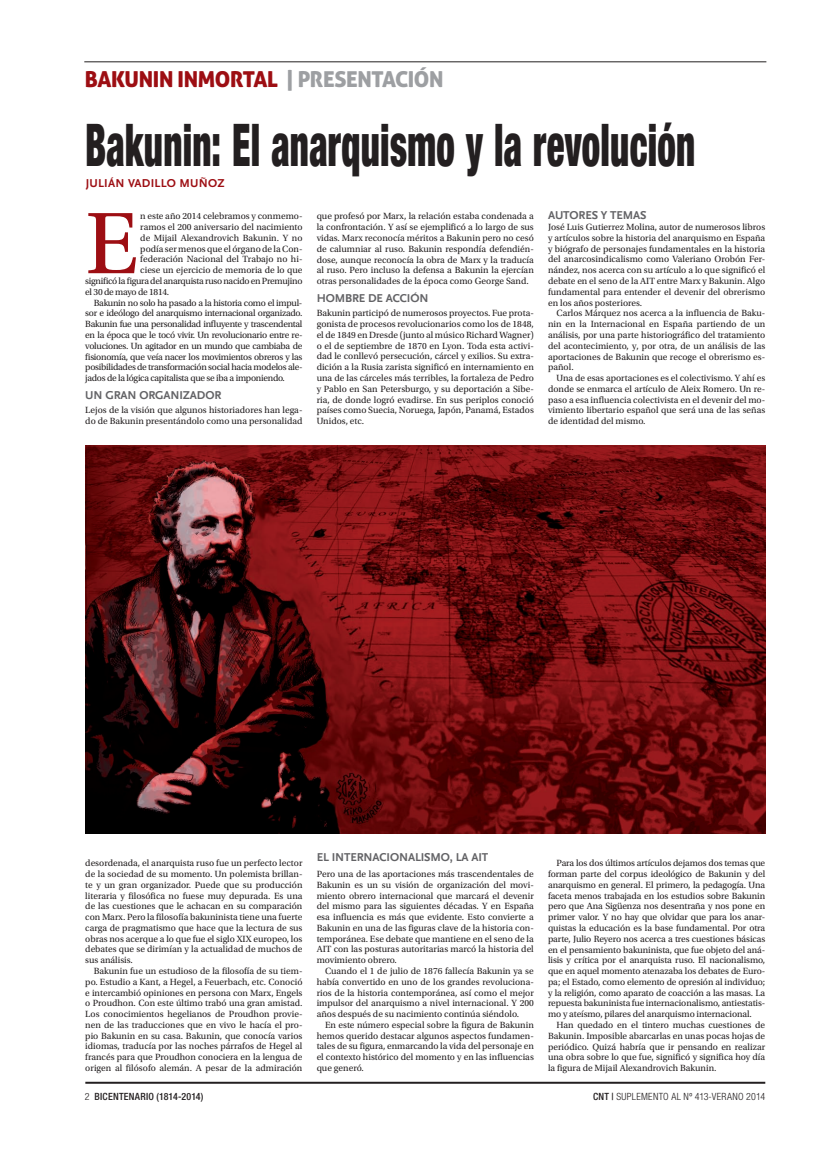
<style>
.page{position:relative;width:822px;height:1161px;background:#fff}
.page>*{position:absolute;margin:0;border:0;box-sizing:border-box;transform-origin:0 0}
.t1{font:91.9px "Utopia Std";color:#9d0e13}
.t2{font:900 condensed 59px "Helvetica Neue LT Std";letter-spacing:.005em;color:#231f20;scale:.63 1}
.t3{font:21.9px "Aller Display";letter-spacing:-.02em;color:#9d0e13}
.t4{font:700 12px "Scala Sans";letter-spacing:-.01em;color:#636366}
.t5{font:12px "Scala Sans Bold LF";letter-spacing:.02em;color:#9d0e13}
.t6{font:300 condensed 10px "Helvetica Neue LT Std";letter-spacing:.025em;color:#231f20}
.t7{font:500 condensed 10px "Helvetica Neue LT Std";letter-spacing:.015em;color:#231f20}
.t8{font:9.5px/10.8px "Utopia Std";color:#231f20;text-align:justify}
.t9{font:9.5px "Utopia Std";letter-spacing:-.03em;color:#231f20}
.s1{color:#9d9fa2}
.s2{font-weight:300}
.s3{font-weight:500}
</style>
<div class="page">
<hr style="left:84px;top:62px;width:682px;height:1px;background:#231f20">
<hr style="left:85px;top:1081px;width:680px;height:2px;background:#231f20">
<img style="left:85px;top:445px;width:680px;height:388px">
<h3 class="t3" style="left:85px;top:65px;width:358px">BAKUNIN IN MORTAL <span class="s1">| PRESENTACIÓN</span></h3>
<h2 class="t2" style="left:85px;top:108px;width:970px">Bakunin: El anarquismo y la revolución</h2>
<p class="t5" style="left:86px;top:177px;width:140px">JULIÁN VADILLO MUÑOZ</p>
<h1 class="t1" style="left:85px;top:194px;width:55px">E</h1>
<p class="t8" style="left:140px;top:211px;width:164px">n este año 2014 celebramos y conmemo-</p>
<p class="t8" style="left:140px;top:222px;width:164px">ramos el 200 aniversario del nacimiento</p>
<p class="t8" style="left:140px;top:232px;width:164px">de Mijail Alexandrovich Bakunin. Y no</p>
<p class="t8" style="left:140px;top:243px;width:164px">podía ser menos que el órgano de la Con-</p>
<p class="t8" style="left:140px;top:254px;width:164px">federación Nacional del Trabajo no hi-</p>
<p class="t8" style="left:140px;top:265px;width:164px">ciese un ejercicio de memoria de lo que</p>
<p class="t9" style="left:85px;top:276px;width:219px">significó la figura del anarquista ruso nacido en Premujino</p>
<p class="t9" style="left:85px;top:286px;width:86px">el 30 de mayo de 1814.</p>
<p class="t9" style="left:94px;top:297px;width:210px">Bakunin no solo ha pasado a la historia como el impul-</p>
<p class="t9" style="left:85px;top:308px;width:219px">sor e ideólogo del anarquismo internacional organizado.</p>
<p class="t9" style="left:85px;top:319px;width:219px">Bakunin fue una personalidad influyente y trascendental</p>
<p class="t9" style="left:85px;top:329px;width:219px">en la época que le tocó vivir. Un revolucionario entre re-</p>
<p class="t9" style="left:85px;top:340px;width:219px">voluciones. Un agitador en un mundo que cambiaba de</p>
<p class="t9" style="left:85px;top:351px;width:219px">fisionomía, que veía nacer los movimientos obreros y las</p>
<p class="t9" style="left:85px;top:362px;width:219px">posibilidades de transformación social hacia modelos ale-</p>
<p class="t9" style="left:85px;top:373px;width:201px">jados de la lógica capitalista que se iba a imponiendo.</p>
<p class="t4" style="left:85px;top:389px;width:138px">UN GRAN ORGANIZADOR</p>
<p class="t8" style="left:85px;top:405px;width:219px">Lejos de la visión que algunos historiadores han lega&shy;do de Bakunin presentándolo como una personalidad</p>
<p class="t8" style="left:317px;top:211px;width:219px">que profesó por Marx, la relación estaba condenada a la confrontación. Y así se ejemplificó a lo largo de sus vidas. Marx reconocía méritos a Bakunin pero no cesó de calumniar al ruso. Bakunin respondía defendién&shy;dose, aunque reconocía la obra de Marx y la traducía al ruso. Pero incluso la defensa a Bakunin la ejercían otras personalidades de la época como George Sand.</p>
<p class="t4" style="left:317px;top:292px;width:111px">HOMBRE DE ACCIÓN</p>
<p class="t8" style="left:317px;top:308px;width:219px">Bakunin participó de numerosos proyectos. Fue prota&shy;gonista de procesos revolucionarios como los de 1848, el de 1849 en Dresde (junto al músico Richard Wagner) o el de septiembre de 1870 en Lyon. Toda esta activi&shy;dad le conllevó persecución, cárcel y exilios. Su extra&shy;dición a la Rusia zarista significó en internamiento en una de las cárceles más terribles, la fortaleza de Pedro y Pablo en San Petersburgo, y su deportación a Sibe&shy;ria, de donde logró evadirse. En sus periplos conoció países como Suecia, Noruega, Japón, Panamá, Estados Unidos, etc.</p>
<p class="t4" style="left:548px;top:208px;width:100px">AUTORES Y TEMAS</p>
<p class="t8" style="left:548px;top:222px;width:219px">José Luis Gutierrez Molina, autor de numerosos libros y artículos sobre la historia del anarquismo en España y biógrafo de personajes fundamentales en la historia del anarcosindicalismo como Valeriano Orobón Fer&shy;nández, nos acerca con su artículo a lo que significó el debate en el seno de la AIT entre Marx y Bakunin. Algo fundamental para entender el devenir del obrerismo en los años posteriores.</p>
<p class="t8" style="left:548px;top:308px;width:219px;text-indent:9px">Carlos Márquez nos acerca a la influencia de Baku&shy;nin en la Internacional en España partiendo de un análisis, por una parte historiográfico del tratamiento del acontecimiento, y, por otra, de un análisis de las aportaciones de Bakunin que recoge el obrerismo es&shy;pañol.</p>
<p class="t8" style="left:548px;top:372px;width:219px;text-indent:9px">Una de esas aportaciones es el colectivismo. Y ahí es donde se enmarca el artículo de Aleix Romero. Un re&shy;paso a esa influencia colectivista en el devenir del mo&shy;vimiento libertario español que será una de las señas de identidad del mismo.</p>
<p class="t8" style="left:85px;top:857px;width:219px">desordenada, el anarquista ruso fue un perfecto lector de la sociedad de su momento. Un polemista brillan&shy;te y un gran organizador. Puede que su producción literaria y filosófica no fuese muy depurada. Es una de las cuestiones que le achacan en su comparación con Marx. Pero la filosofía bakuninista tiene una fuerte carga de pragmatismo que hace que la lectura de sus obras nos acerque a lo que fue el siglo XIX europeo, los debates que se dirimían y la actualidad de muchos de sus análisis.</p>
<p class="t8" style="left:85px;top:965px;width:219px;text-indent:9px">Bakunin fue un estudioso de la filosofía de su tiem&shy;po. Estudio a Kant, a Hegel, a Feuerbach, etc. Conoció e intercambió opiniones en persona con Marx, Engels o Proudhon. Con este último trabó una gran amistad.<br>Los conocimientos hegelianos de Proudhon provie&shy;nen de las traducciones que en vivo le hacía el pro&shy;pio Bakunin en su casa. Bakunin, que conocía varios idiomas, traducía por las noches párrafos de Hegel al francés para que Proudhon conociera en la lengua de origen al filósofo alemán. A pesar de la admiración</p>
<p class="t4" style="left:317px;top:850px;width:49px">EL INTERNA</p>
<p class="t4" style="left:380px;top:850px;width:15px">CIONA</p>
<p class="t4" style="left:415px;top:850px;width:75px">LISMO, LA AIT</p>
<p class="t8" style="left:317px;top:868px;width:219px">Pero una de las aportaciones más trascendentales de Bakunin es un su visión de organización del movi&shy;miento obrero internacional que marcará el devenir del mismo para las siguientes décadas. Y en España esa influencia es más que evidente. Esto convierte a Bakunin en una de las figuras clave de la historia con&shy;temporánea. Ese debate que mantiene en el seno de la AIT con las posturas autoritarias marcó la historia del movimiento obrero.</p>
<p class="t8" style="left:317px;top:965px;width:219px;text-indent:9px">Cuando el 1 de julio de 1876 fallecía Bakunin ya se había convertido en uno de los grandes revoluciona&shy;rios de la historia contemporánea, así como el mejor impulsor del anarquismo a nivel internacional. Y 200 años después de su nacimiento continúa siéndolo.</p>
<p class="t8" style="left:317px;top:1019px;width:219px;text-indent:9px">En este número especial sobre la figura de Bakunin hemos querido destacar algunos aspectos fundamen&shy;tales de su figura, enmarcando la vida del personaje en el contexto histórico del momento y en las influencias que generó.</p>
<p class="t8" style="left:548px;top:857px;width:219px;text-indent:9px">Para los dos últimos artículos dejamos dos temas que forman parte del corpus ideológico de Bakunin y del anarquismo en general. El primero, la pedagogía. Una faceta menos trabajada en los estudios sobre Bakunin pero que Ana Sigüenza nos desentraña y nos pone en primer valor. Y no hay que olvidar que para los anar&shy;quistas la educación es la base fundamental. Por otra parte, Julio Reyero nos acerca a tres cuestiones básicas en el pensamiento bakuninista, que fue objeto del aná&shy;lisis y crítica por el anarquista ruso. El nacionalismo, que en aquel momento atenazaba los debates de Euro&shy;pa; el Estado, como elemento de opresión al individuo; y la religión, como aparato de coacción a las masas. La repuesta bakuninista fue internacionalismo, antiestatis&shy;mo y ateísmo, pilares del anarquismo internacional.</p>
<p class="t8" style="left:548px;top:1019px;width:219px;text-indent:9px">Han quedado en el tintero muchas cuestiones de Bakunin. Imposible abarcarlas en unas pocas hojas de periódico. Quizá habría que ir pensando en realizar una obra sobre lo que fue, significó y significa hoy día la figura de Mijail Alexandrovich Bakunin.</p>
<p class="t7" style="left:85px;top:1090px;width:120px"><span class="s2">2</span> BICENTENARIO (1814-2014)</p>
<p class="t6" style="left:593px;top:1089px;width:131px"><span class="s3">cnt |</span> SUPLEMENTO al nº 413-VERANO</p>
<p class="t6" style="left:746px;top:1089px;width:21px">2014</p>
</div>
